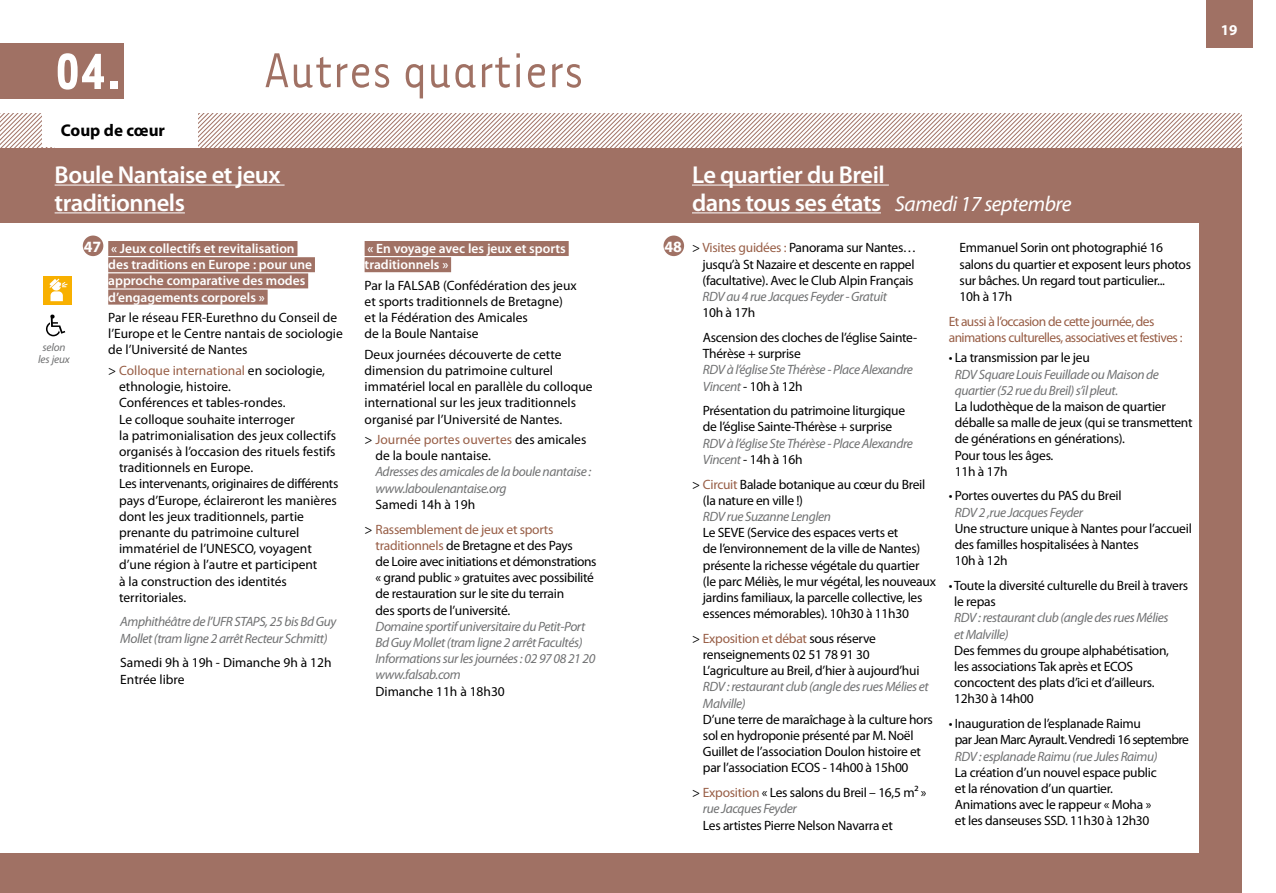
<style>
.page{position:relative;width:1276px;height:893px;background:#fff}
.page>*{position:absolute;margin:0;border:0;box-sizing:border-box;transform-origin:0 0}
.t1{font:56.4px "Tarzana Narrow";color:#a07164}
.t2{font:600 24.6px/27.9px "Myriad Pro";letter-spacing:-.02em;color:#fff}
.t3{font:italic 21.6px "Myriad Pro";letter-spacing:-.02em;color:#fff}
.t4{font:700 16.95px "Myriad Pro";color:#000}
.t5{font:700 15.75px "Myriad Pro";color:#fff}
.t6{font:700 15px "Myriad Pro";color:#fff}
.t7{font:13.5px/16.2px "Myriad Pro";letter-spacing:-.02em;color:#000}
.t8{font:13.5px/16.2px "Myriad Pro";color:#000}
.t9{font:italic 13.5px/16.2px "Myriad Pro";letter-spacing:-.03em;color:#707172}
.t10{font:600 13.5px/16.2px "Myriad Pro";color:#fff}
.t11{font:13.5px/16.2px "Myriad Pro";letter-spacing:-.04em;color:#985e46}
.t12{font:13.5px/16.2px "Myriad Pro";letter-spacing:-.04em;color:#000}
.t13{font:13.5px/24.8px "Myriad Pro";letter-spacing:-.02em;color:#985e46}
.t14{font:italic 11.25px/11.4px "Myriad Pro";letter-spacing:-.01em;color:#707172;text-align:center}
.s1{font-weight:700;font-size:58.65px;color:#fff}
.s2{font-weight:600;font-style:normal;font-size:24.6px}
.s3{font-weight:700;font-size:15.75px;color:#fff}
.s4{color:#985e46}
.s5{color:#fff}
.s6{font-style:normal;color:#000}
.s7{font-style:italic;color:#707172}
.s8{color:#000}
</style>
<div class="page">
<div style="left:0;top:148px;width:1242px;height:745px;background:#a07164"></div>
<div style="left:0;top:224px;width:646px;height:629px;background:#fff"></div>
<div style="left:640px;top:224px;width:558px;height:629px;background:#fff"></div>
<svg style="left:198px;top:113px;width:1044px;height:35px"></svg>
<svg style="left:0;top:113px;width:52px;height:35px"></svg>
<div style="left:0;top:44px;width:123px;height:55px;background:#a07164"></div>
<hr style="left:55px;top:185px;width:229px;height:1px;background:#fff">
<hr style="left:55px;top:213px;width:130px;height:1px;background:#fff">
<hr style="left:692px;top:185px;width:197px;height:1px;background:#fff">
<hr style="left:692px;top:213px;width:189px;height:1px;background:#fff">
<div style="left:108px;top:241px;width:189px;height:15px;background:#a07164"></div>
<div style="left:108px;top:257px;width:207px;height:15px;background:#a07164"></div>
<div style="left:108px;top:273px;width:200px;height:15px;background:#a07164"></div>
<div style="left:108px;top:290px;width:160px;height:15px;background:#a07164"></div>
<div style="left:364px;top:241px;width:205px;height:15px;background:#a07164"></div>
<div style="left:364px;top:257px;width:87px;height:15px;background:#a07164"></div>
<div style="left:83px;top:236px;width:20px;height:20px;background:#a07164;border-radius:50%"></div>
<div style="left:663px;top:236px;width:21px;height:20px;background:#a07164;border-radius:50%"></div>
<div style="left:1205px;top:0;width:47px;height:47px;background:#a07164"></div>
<div style="left:43px;top:106px;width:144px;height:41px;background:#fff"></div>
<svg style="left:46px;top:315px;width:19px;height:21px"></svg>
<div style="left:43px;top:276px;width:28px;height:29px;background:#f8b000"></div>
<svg style="left:49px;top:279px;width:19px;height:22px"></svg>
<h1 class="t1" style="left:55px;top:36px;width:531px"><span class="s1">04.</span> Autres quartiers</h1>
<p class="t4" style="left:61px;top:121px;width:106px">Coup de cœur</p>
<h2 class="t2" style="left:55px;top:160px;width:227px">Boule Nantaise et jeux traditionnels</h2>
<h2 class="t2" style="left:692px;top:160px;width:194px">Le quartier du Breil</h2>
<h3 class="t3" style="left:692px;top:190px;width:381px"><span class="s2">dans tous ses états</span> Samedi 17 septembre</h3>
<p class="t14" style="left:38px;top:341px;width:33px">selon les jeux</p>
<p class="t5" style="left:84px;top:238px;width:19px">47</p>
<p class="t7" style="left:702px;top:240px;width:215px;text-indent:-38px"><span class="s3">48</span> &gt; <span class="s4">Visites guidées :</span> Panorama sur Nantes… jusqu’à St Nazaire et descente en rappel (facultative). Avec le Club Alpin Français</p>
<p class="t9" style="left:702px;top:288px;width:186px">RDV au 4 rue Jacques Feyder - Gratuit</p>
<p class="t7" style="left:692px;top:300px;width:227px;line-height:24.8px;text-indent:10px">10h à 17h<br><span class="s5">&gt;</span> Ascension des cloches de l’église Sainte-</p>
<p class="t7" style="left:703px;top:345px;width:99px">Thérèse + surprise</p>
<p class="t9" style="left:703px;top:361px;width:211px">RDV à l’église Ste Thérèse - Place Alexandre<br>Vincent <span class="s6">- 10h à 12h</span></p>
<p class="t7" style="left:692px;top:402px;width:215px;text-align:center"><span class="s5">&gt;</span> Présentation du patrimoine liturgique de l’église Sainte-Thérèse + surprise</p>
<p class="t9" style="left:703px;top:435px;width:211px">RDV à l’église Ste Thérèse - Place Alexandre<br>Vincent <span class="s6">- 14h à 16h</span></p>
<p class="t7" style="left:703px;top:476px;width:224px;text-indent:-11px">&gt; <span class="s4">Circuit</span> Balade botanique au cœur du Breil (la nature en ville !)</p>
<p class="t9" style="left:703px;top:508px;width:130px">RDV rue Suzanne Lenglen</p>
<p class="t7" style="left:703px;top:524px;width:234px">Le SEVE (Service des espaces verts et<br>de l’environnement de la ville de Nantes) présente la richesse végétale du quartier (le parc Méliès, le mur végétal, les nouveaux jardins familiaux, la parcelle collective, les essences mémorables). 10h30 à 11h30</p>
<p class="t7" style="left:703px;top:630px;width:218px;text-indent:-11px">&gt; <span class="s4">Exposition et débat</span> sous réserve renseignements 02 51 78 91 30<br>L’agriculture au Breil, d’hier à aujourd’hui</p>
<p class="t9" style="left:703px;top:679px;width:227px">RDV : restaurant club (angle des rues Mélies et<br>Malville)</p>
<p class="t7" style="left:703px;top:711px;width:231px">D’une terre de maraîchage à la culture hors sol en hydroponie présenté par M. Noël Guillet de l’association Doulon histoire et par l’association ECOS - 14h00 à 15h00</p>
<p class="t7" style="left:703px;top:784px;width:225px;text-indent:-11px">&gt; <span class="s4">Exposition</span> « Les salons du Breil – 16,5 m² » <span class="s7">rue Jacques Feyder</span></p>
<p class="t7" style="left:703px;top:817px;width:191px">Les artistes Pierre Nelson Navarra et</p>
<p class="t10" style="left:108px;top:240px;width:205px">« Jeux collectifs et revitalisation des traditions en Europe : pour une approche comparative des modes d’engagements corporels »</p>
<p class="t8" style="left:108px;top:309px;width:236px">Par le réseau FER-Eurethno du Conseil de l’Europe et le Centre nantais de sociologie de l’Université de Nantes</p>
<p class="t8" style="left:119px;top:362px;width:221px;text-indent:-11px">&gt; <span class="s4">Colloque international</span> en sociologie, ethnologie, histoire.<br>Conférences et tables-rondes.<br>Le colloque souhaite interroger<br>la patrimonialisation des jeux collectifs organisés à l’occasion des rituels festifs traditionnels en Europe.<br>Les intervenants, originaires de différents pays d’Europe, éclaireront les manières dont les jeux traditionnels, partie prenante du patrimoine culturel immatériel de l’UNESCO, voyagent d’une région à l’autre et participent<br>à la construction des identités territoriales.</p>
<p class="t9" style="left:120px;top:614px;width:218px">Amphithéâtre de l’UFR STAPS, 25 bis Bd Guy<br>Mollet (tram ligne 2 arrêt Recteur Schmitt)</p>
<p class="t8" style="left:120px;top:654px;width:213px">Samedi 9h à 19h - Dimanche 9h à 12h<br>Entrée libre</p>
<p class="t10" style="left:364px;top:240px;width:203px">« En voyage avec les jeux et sports traditionnels »</p>
<p class="t8" style="left:364px;top:277px;width:214px">Par la FALSAB (Confédération des jeux et sports traditionnels de Bretagne) et la Fédération des Amicales<br>de la Boule Nantaise</p>
<p class="t8" style="left:364px;top:346px;width:229px">Deux journées découverte de cette dimension du patrimoine culturel immatériel local en parallèle du colloque international sur les jeux traditionnels organisé par l’Université de Nantes.</p>
<p class="t8" style="left:375px;top:431px;width:212px;text-indent:-11px">&gt; <span class="s4">Journée portes ouvertes</span> des amicales de la boule nantaise.</p>
<p class="t9" style="left:375px;top:464px;width:217px">Adresses des amicales de la boule nantaise : www.laboulenantaise.org</p>
<p class="t13" style="left:364px;top:492px;width:190px;text-indent:11px"><span class="s8">Samedi 14h à 19h<br>&gt;</span> Rassemblement de jeux et sports</p>
<p class="t7" style="left:375px;top:537px;width:223px"><span class="s4">traditionnels</span> de Bretagne et des Pays<br>de Loire avec initiations et démonstrations « grand public » gratuites avec possibilité de restauration sur le site du terrain<br>des sports de l’université.</p>
<p class="t9" style="left:375px;top:618px;width:221px">Domaine sportif universitaire du Petit-Port Bd Guy Mollet (tram ligne 2 arrêt Facultés)<br>Informations sur les journées : 02 97 08 21 20 www.falsab.com</p>
<p class="t8" style="left:375px;top:683px;width:131px">Dimanche 11h à 18h30</p>
<p class="t7" style="left:959px;top:240px;width:233px">Emmanuel Sorin ont photographié 16 salons du quartier et exposent leurs photos sur bâches. Un regard tout particulier...<br>10h à 17h</p>
<p class="t11" style="left:948px;top:313px;width:235px">Et aussi à l’occasion de cette journée, des animations culturelles, associatives et festives :</p>
<p class="t7" style="left:948px;top:349px;width:143px">• La transmission par le jeu</p>
<p class="t9" style="left:955px;top:366px;width:206px">RDV Square Louis Feuillade ou Maison de quartier (52 rue du Breil) s’il pleut.</p>
<p class="t7" style="left:955px;top:398px;width:239px">La ludothèque de la maison de quartier déballe sa malle de jeux (qui se transmettent de générations en générations).<br>Pour tous les âges.<br>11h à 17h</p>
<p class="t7" style="left:948px;top:488px;width:174px">• Portes ouvertes du PAS du Breil</p>
<p class="t9" style="left:955px;top:504px;width:130px">RDV 2 ,rue Jacques Feyder</p>
<p class="t7" style="left:955px;top:520px;width:238px">Une structure unique à Nantes pour l’accueil des familles hospitalisées à Nantes<br>10h à 12h</p>
<p class="t7" style="left:954px;top:577px;width:235px;text-indent:-6px">• Toute la diversité culturelle du Breil à travers le repas</p>
<p class="t9" style="left:954px;top:609px;width:216px">RDV : restaurant club (angle des rues Mélies et Malville)</p>
<p class="t7" style="left:954px;top:642px;width:216px">Des femmes du groupe alphabétisation, les associations Tak après et ECOS concoctent des plats d’ici et d’ailleurs.<br>12h30 à 14h00</p>
<p class="t12" style="left:955px;top:715px;width:236px;text-indent:-6px">• Inauguration de l’esplanade Raimu<br>par Jean Marc Ayrault. Vendredi 16 septembre</p>
<p class="t9" style="left:955px;top:748px;width:204px">RDV : esplanade Raimu (rue Jules Raimu)</p>
<p class="t7" style="left:955px;top:764px;width:203px">La création d’un nouvel espace public et la rénovation d’un quartier.<br>Animations avec le rappeur « Moha » et les danseuses SSD. 11h30 à 12h30</p>
<p class="t6" style="left:1220px;top:22px;width:18px">19</p>
</div>
